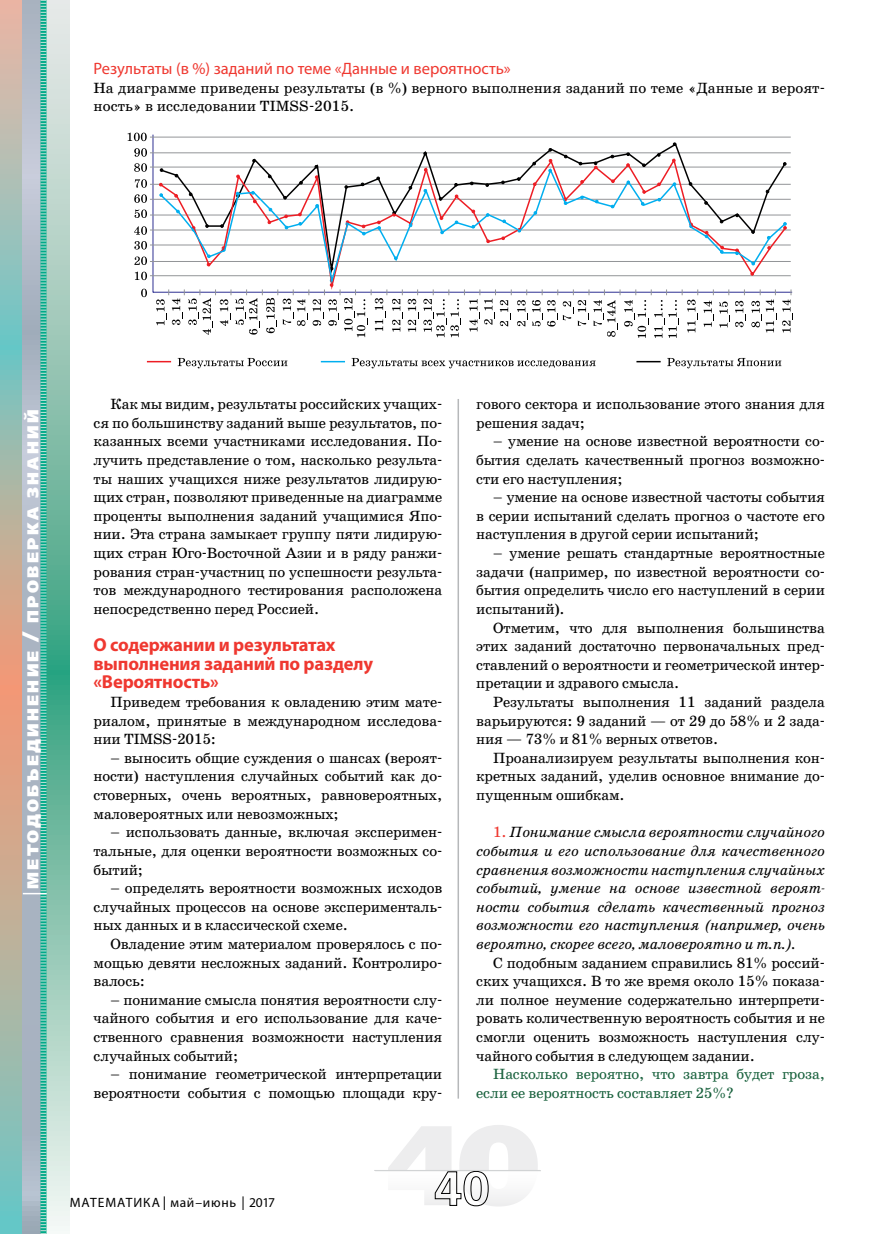
<style>
.page{position:relative;width:893px;height:1234px;background:#fff}
.page>*{position:absolute;margin:0;border:0;box-sizing:border-box;transform-origin:0 0}
.t1{font:700 18.75px/18.6px "Myriad Pro";letter-spacing:-.01em;color:#ef3830}
.t2{font:16.5px "Myriad Pro";color:#ef3830}
.t3{font:800 15.75px "Free Set";letter-spacing:.145em;color:#fff}
.t4{font:15px/18.6px "School";letter-spacing:-.01em;color:#000;text-align:justify}
.t5{font:italic 15px/18.6px "School";letter-spacing:-.02em;color:#000;text-align:justify}
.t6{font:15px/18.6px "School";letter-spacing:-.01em;color:#1a623e}
.t7{font:13.5px "Myriad Pro";letter-spacing:.05em;color:#000}
.s1{font-size:22.5px}
.s2{font-style:normal;color:#ef3830}
</style>
<div class="page">
<svg style="left:164px;top:1196px;width:1px;height:13px"></svg>
<svg style="left:243px;top:1196px;width:1px;height:13px"></svg>
<hr style="left:375px;top:1170px;width:166px;height:1px;background:#d1d3d4">
<svg style="left:434px;top:1171px;width:55px;height:35px"></svg>
<hr style="left:374px;top:1169px;width:166px;height:1px;background:#d1d3d4">
<svg style="left:48px;top:0;width:22px;height:1231px;background:#97c9b7"></svg>
<svg style="left:0;top:0;width:23px;height:1233px;background:#b2b5a5"></svg>
<svg style="left:23px;top:0;width:16px;height:1233px;background:#afb8c6"></svg>
<svg style="left:39px;top:0;width:9px;height:1233px;background:#60bdab"></svg>
<hr style="left:458px;top:399px;width:1px;height:699px;background:#b6b8ba">
<svg style="left:141px;top:288px;width:6px;height:9px"></svg>
<svg style="left:135px;top:271px;width:12px;height:9px"></svg>
<svg style="left:134px;top:256px;width:13px;height:9px"></svg>
<svg style="left:134px;top:241px;width:13px;height:8px"></svg>
<svg style="left:134px;top:226px;width:13px;height:9px"></svg>
<svg style="left:135px;top:209px;width:12px;height:9px"></svg>
<svg style="left:134px;top:194px;width:13px;height:9px"></svg>
<svg style="left:135px;top:179px;width:12px;height:9px"></svg>
<svg style="left:134px;top:163px;width:13px;height:9px"></svg>
<svg style="left:134px;top:148px;width:13px;height:9px"></svg>
<svg style="left:128px;top:133px;width:19px;height:8px"></svg>
<hr style="left:153px;top:135px;width:1px;height:157px;background:#2e3092">
<hr style="left:153px;top:292px;width:639px;height:1px;background:#2e3092">
<hr style="left:150px;top:275px;width:641px;height:1px;background:#939598">
<hr style="left:150px;top:261px;width:641px;height:1px;background:#939598">
<hr style="left:150px;top:244px;width:641px;height:1px;background:#939598">
<hr style="left:150px;top:229px;width:641px;height:1px;background:#939598">
<hr style="left:150px;top:214px;width:641px;height:1px;background:#939598">
<hr style="left:150px;top:199px;width:641px;height:1px;background:#939598">
<hr style="left:150px;top:184px;width:641px;height:1px;background:#939598">
<hr style="left:150px;top:167px;width:641px;height:1px;background:#939598">
<hr style="left:150px;top:152px;width:641px;height:1px;background:#939598">
<hr style="left:150px;top:137px;width:641px;height:1px;background:#939598">
<svg style="left:156px;top:142px;width:637px;height:196px"></svg>
<svg style="left:147px;top:361px;width:24px;height:1px"></svg>
<svg style="left:178px;top:358px;width:109px;height:10px"></svg>
<svg style="left:321px;top:361px;width:24px;height:1px"></svg>
<svg style="left:352px;top:358px;width:244px;height:10px"></svg>
<svg style="left:636px;top:361px;width:25px;height:1px"></svg>
<svg style="left:667px;top:358px;width:114px;height:10px"></svg>
<hr style="left:23px;top:892px;width:24px;height:2px;background:#fff">
<p class="t2" style="left:94px;top:58px;width:419px">Результаты (в %) заданий по теме «Данные и вероятность»</p>
<p class="t4" style="left:94px;top:78px;width:733px">На диаграмме приведены результаты (в %) верного выполнения заданий по теме «Данные и вероят&shy;ность» в исследовании TIMSS-2015.</p>
<p class="t3" style="left:23px;top:888px;width:480px;rotate:-90deg">методобъединение <span class="s1">/</span> проверка знаний</p>
<p class="t4" style="left:94px;top:395px;width:350px;text-indent:17px">Как мы видим, результаты российских учащих&shy;ся по большинству заданий выше результатов, по&shy;казанных всеми участниками исследования. По&shy;лучить представление о том, насколько результа&shy;ты наших учащихся ниже результатов лидирую&shy;щих стран, позволяют приведенные на диаграмме проценты выполнения заданий учащимися Япо&shy;нии. Эта страна замыкает группу пяти лидирую&shy;щих стран Юго-Восточной Азии и в ряду ранжи&shy;рования стран-участниц по успешности результа&shy;тов международного тестирования расположена непосредственно перед Россией.</p>
<p class="t1" style="left:94px;top:634px;width:281px">О содержании и результатах выполнения заданий по разделу «Вероятность»</p>
<p class="t4" style="left:94px;top:692px;width:350px;text-indent:17px">Приведем требования к овладению этим мате&shy;риалом, принятые в международном исследова&shy;нии TIMSS-2015:</p>
<p class="t4" style="left:94px;top:748px;width:350px;text-indent:17px">– выносить общие суждения о шансах (вероят&shy;ности) наступления случайных событий как до&shy;стоверных, очень вероятных, равновероятных, маловероятных или невозможных;</p>
<p class="t4" style="left:94px;top:822px;width:350px;text-indent:17px">– использовать данные, включая эксперимен&shy;тальные, для оценки вероятности возможных со&shy;бытий;</p>
<p class="t4" style="left:94px;top:878px;width:350px;text-indent:17px">– определять вероятности возможных исходов случайных процессов на основе эксперименталь&shy;ных данных и в классической схеме.</p>
<p class="t4" style="left:94px;top:934px;width:350px;text-indent:17px">Овладение этим материалом проверялось с по&shy;мощью девяти несложных заданий. Контролиро&shy;валось:</p>
<p class="t4" style="left:94px;top:990px;width:350px;text-indent:17px">– понимание смысла понятия вероятности слу&shy;чайного события и его использование для каче&shy;ственного сравнения возможности наступления случайных событий;</p>
<p class="t4" style="left:94px;top:1064px;width:350px;text-align:right">– понимание геометрической интерпретации вероятности события с помощью площади кру-</p>
<p class="t4" style="left:476px;top:395px;width:350px">гового сектора и использование этого знания для решения задач;</p>
<p class="t4" style="left:476px;top:432px;width:350px;text-indent:17px">– умение на основе известной вероятности со&shy;бытия сделать качественный прогноз возможно&shy;сти его наступления;</p>
<p class="t4" style="left:476px;top:488px;width:350px;text-indent:17px">– умение на основе известной частоты события в серии испытаний сделать прогноз о частоте его наступления в другой серии испытаний;</p>
<p class="t4" style="left:476px;top:543px;width:350px;text-indent:17px">– умение решать стандартные вероятностные задачи (например, по известной вероятности со&shy;бытия определить число его наступлений в серии испытаний).</p>
<p class="t4" style="left:476px;top:618px;width:350px;text-indent:17px">Отметим, что для выполнения большинства этих заданий достаточно первоначальных пред&shy;ставлений о вероятности и геометрической интер&shy;претации и здравого смысла.</p>
<p class="t4" style="left:476px;top:692px;width:350px;text-indent:17px">Результаты выполнения 11 заданий раздела варьируются: 9 заданий — от 29 до 58% и 2 зада&shy;ния — 73% и 81% верных ответов.</p>
<p class="t4" style="left:476px;top:748px;width:350px;text-indent:17px">Проанализируем результаты выполнения кон&shy;кретных заданий, уделив основное внимание до&shy;пущенным ошибкам.</p>
<p class="t5" style="left:476px;top:823px;width:350px;text-indent:17px"><span class="s2">1.</span> Понимание смысла вероятности случайного события и его использование для качественного сравнения возможности наступления случайных событий, умение на основе известной вероят&shy;ности события сделать качественный прогноз возможности его наступления (например, очень вероятно, скорее всего, маловероятно и т.п.).</p>
<p class="t4" style="left:476px;top:953px;width:350px;text-indent:17px">С подобным заданием справились 81% россий&shy;ских учащихся. В то же время около 15% показа&shy;ли полное неумение содержательно интерпрети&shy;ровать количественную вероятность события и не смогли оценить возможность наступления слу&shy;чайного события в следующем задании.</p>
<p class="t6" style="left:476px;top:1064px;width:350px;text-indent:17px">Насколько вероятно, что завтра будет гроза, если ее вероятность составляет 25%?</p>
<p class="t7" style="left:70px;top:1193px;width:10px">математика</p>
<p class="t7" style="left:170px;top:1193px;width:106px">май–июнь 2017</p>
</div>
